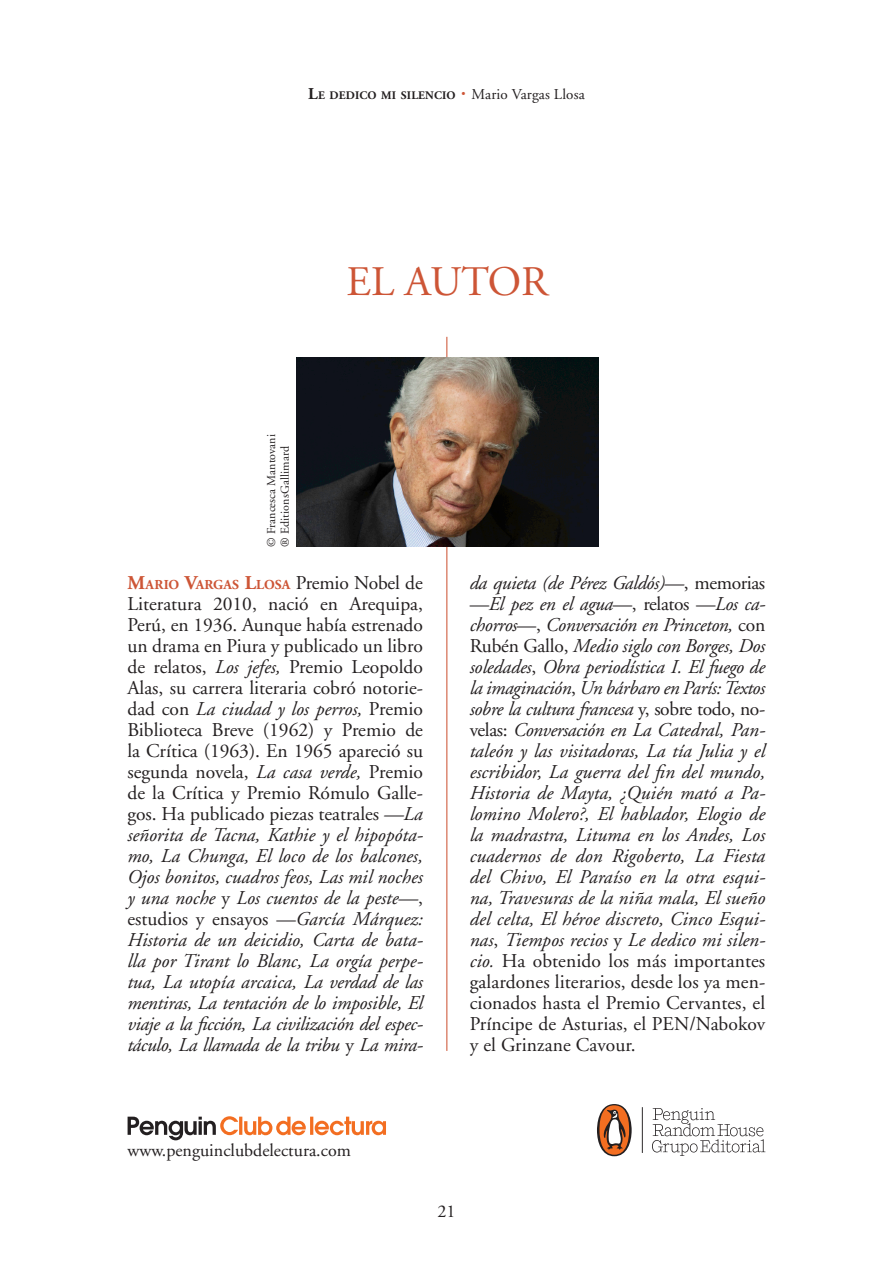
<style>
.page{position:relative;width:893px;height:1263px;background:#fff}
.page>*{position:absolute;margin:0;border:0;box-sizing:border-box;transform-origin:0 0}
.epígrafes{font:42px "Adobe Garamond";color:#cd5536}
.General{font:italic 19.5px/21px "Adobe Garamond";letter-spacing:-.02em;color:#231f20;text-align:justify}
.t1{font:18px "Adobe Garamond";color:#231f20}
.t2{font:15px "Adobe Garamond";letter-spacing:.01em;color:#231f20}
.General-2{font:700 13.65px "Adobe Garamond";letter-spacing:-.005em;color:#cd5536}
.t3{font:12px "Adobe Garamond";letter-spacing:.01em;color:#231f20}
.t4{font:700 11.55px "Adobe Garamond";letter-spacing:.015em;color:#231f20}
.s1{font-size:16.5px}
.s2{font-size:27px;color:#cd5536}
.s3{font-size:19.5px}
.s4{font-weight:400;font-size:19.5px;color:#231f20}
.s5{font-style:normal}
</style>
<div class="page">
<hr style="left:446px;top:337px;width:1px;height:714px;background:#cd5536">
<img style="left:296px;top:358px;width:302px;height:189px">
<svg style="left:597px;top:1104px;width:35px;height:52px"></svg>
<svg style="left:642px;top:1107px;width:123px;height:49px"></svg>
<svg style="left:128px;top:1116px;width:258px;height:24px"></svg>
<p class="t4" style="left:308px;top:89px;width:149px"><span class="s1">L</span>E DEDICO MI SILENCIO</p>
<p class="t2" style="left:460px;top:86px;width:126px"><span class="s2">·</span> Mario Vargas Llosa</p>
<p class="t3" style="left:265px;top:547px;width:114px;rotate:-90deg">© Francesca Mantovani</p>
<p class="t3" style="left:279px;top:547px;width:102px;rotate:-90deg">® EditionsGallimard</p>
<p class="epígrafes" style="left:346px;top:259px;width:203px">EL AUTOR</p>
<p class="General-2" style="left:127px;top:577px;width:297px"><span class="s3">M</span>ARIO <span class="s3">V</span>ARGAS <span class="s3">L</span>LOSA <span class="s4">Premio Nobel de</span></p>
<p class="General" style="left:127px;top:594px;width:297px"><span class="s5">Literatura 2010, nació en Arequipa, Perú, en 1936. Aunque había estrenado un drama en Piura y publicado un libro de relatos,</span> Los jefes, <span class="s5">Premio Leopoldo Alas, su carrera literaria cobró notorie&shy;dad con</span> La ciudad y los perros, <span class="s5">Premio Biblioteca Breve (1962) y Premio de la Crítica (1963). En 1965 apareció su segunda novela,</span> La casa verde, <span class="s5">Premio de la Crítica y Premio Rómulo Galle&shy;gos. Ha publicado piezas teatrales</span> —La señorita de Tacna, Kathie y el hipopóta&shy;mo, La Chunga, El loco de los balcones, Ojos bonitos, cuadros feos, Las mil noches y una noche <span class="s5">y</span> Los cuentos de la peste—<span class="s5">, estudios y ensayos —</span>García Márquez:<br>Historia de un deicidio, Carta de bata&shy;lla por Tirant lo Blanc, La orgía perpe&shy;tua, La utopía arcaica, La verdad de las mentiras, La tentación de lo imposible, El viaje a la ficción, La civilización del espec&shy;táculo, La llamada de la tribu <span class="s5">y</span> La mira-</p>
<p class="General" style="left:470px;top:573px;width:297px">da quieta (de Pérez Galdós)—<span class="s5">, memorias —</span>El pez en el agua<span class="s5">—, relatos —</span>Los ca&shy;chorros<span class="s5">—,</span> Conversación en Princeton, <span class="s5">con Rubén Gallo,</span> Medio siglo con Borges, Dos soledades<span class="s5">,</span> Obra periodística I. El fuego de la imaginación<span class="s5">,</span> Un bárbaro en París: Textos sobre la cultura francesa <span class="s5">y, sobre todo, no&shy;velas:</span> Conversación en La Catedral, Pan&shy;taleón y las visitadoras, La tía Julia y el escribidor, La guerra del fin del mundo, Historia de Mayta, ¿Quién mató a Pa&shy;lomino Molero?, El hablador, Elogio de la madrastra, Lituma en los Andes, Los cuadernos de don Rigoberto, La Fiesta del Chivo, El Paraíso en la otra esqui&shy;na, Travesuras de la niña mala, El sueño del celta, El héroe discreto, Cinco Esqui&shy;nas<span class="s5">,</span> Tiempos recios <span class="s5">y</span> Le dedico mi silen&shy;cio. <span class="s5">Ha obtenido los más importantes galardones literarios, desde los ya men&shy;cionados hasta el Premio Cervantes, el Príncipe de Asturias, el PEN/Nabokov y el Grinzane Cavour.</span></p>
<p class="t1" style="left:128px;top:1140px;width:225px">www.penguinclubdelectura.com</p>
<p class="t1" style="left:437px;top:1201px;width:19px">21</p>
</div>
